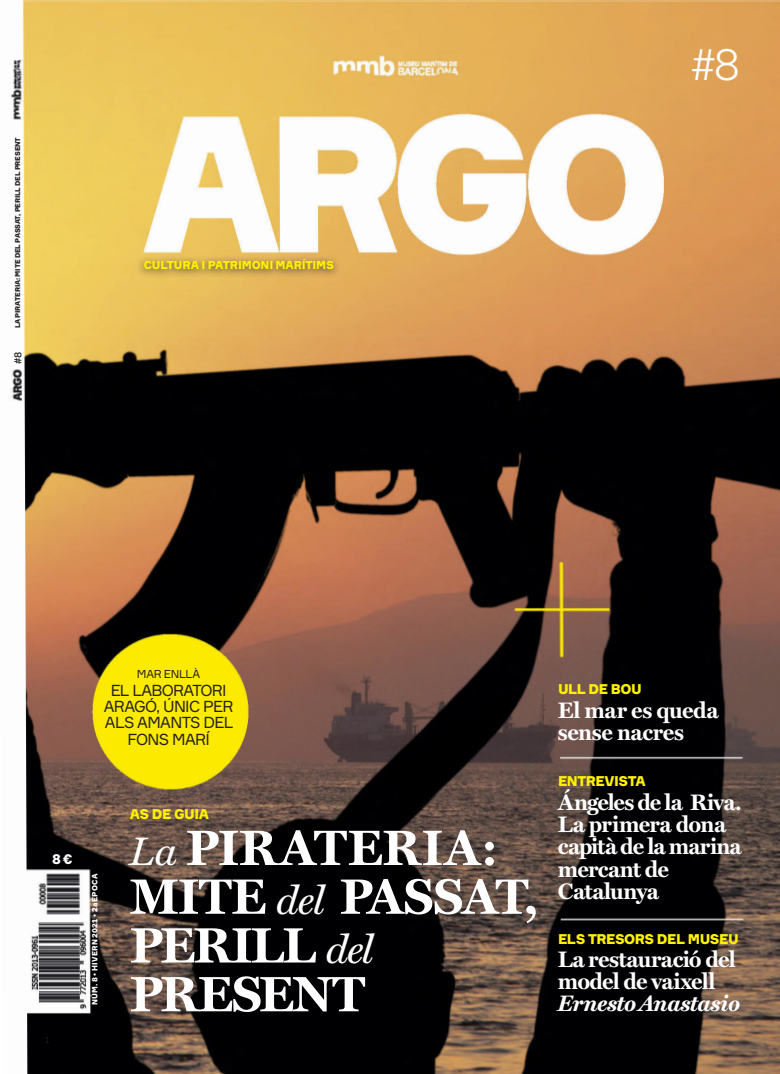
<style>
.page{position:relative;width:780px;height:1074px;background:#fff}
.page>*{position:absolute;margin:0;border:0;box-sizing:border-box;transform-origin:0 0}
.t1{font:700 50px/48.8px "Miller Text";letter-spacing:-.025em;color:#fff}
.t2{font:300 43.75px "Formular";color:#fff}
.t3{font:700 22.5px/22.2px "Miller Text";letter-spacing:-.03em;color:#fff}
.t4{font:italic 700 22.5px "Miller Text";letter-spacing:-.02em;color:#fff}
.t5{font:15.62px/16.2px "Formular";letter-spacing:-.045em;color:#231f20;text-align:center}
.t6{font:900 13.75px "Formular";letter-spacing:-.035em;color:#fff101}
.t7{font:900 13.75px "Formular";color:#fff}
.t8{font:900 11.25px "Formular";letter-spacing:-.015em;color:#fff101}
.t9{font:11.25px "Formular";letter-spacing:-.03em;color:#231f20}
.t10{font:500 10px "Formular";color:#231f20}
.t11{font:300 8.75px "Formular";color:#231f20}
.t12{font:900 7.5px "Formular";letter-spacing:.02em;color:#fff}
.t13{font:900 6.88px "Formular";letter-spacing:-.02em;color:#231f20}
.s1{font-weight:400;font-style:italic;font-size:40px}
</style>
<div class="page">
<img style="left:11px;top:0;width:769px;height:1074px">
<p class="t13" style="left:13px;top:328px;width:193px;rotate:-90deg">LA PIRATERIA: MITE DEL PASSAT, PERILL DEL PRESENT</p>
<p class="t10" style="left:12px;top:364px;width:14px;rotate:-90deg">#8</p>
<p class="t8" style="left:144px;top:258px;width:192px">CULTURA I PATRIMONI MARÍTIMS</p>
<h2 class="t2" style="left:690px;top:38px;width:51px">#8</h2>
<p class="t9" style="left:137px;top:667px;width:65px">MAR ENLLÀ</p>
<p class="t5" style="left:104px;top:682px;width:131px">EL LABORATORI<br>ARAGÓ, ÚNIC PER<br>ALS AMANTS DEL<br>FONS MARÍ</p>
<p class="t7" style="left:52px;top:850px;width:22px">8 €</p>
<p class="t11" style="left:45px;top:1034px;width:6px">1</p>
<p class="t12" style="left:90px;top:1005px;width:133px;rotate:-90deg">NÚM. 8 • HIVERN 2021 • 2aÈPOCA</p>
<p class="t6" style="left:130px;top:805px;width:80px">AS DE GUIA</p>
<h1 class="t1" style="left:130px;top:823px;width:410px"><span class="s1">La</span> PIRATERIA:<br>MITE <span class="s1">del</span> PASSAT,<br>PERILL <span class="s1">del<br></span>PRESENT</h1>
<p class="t6" style="left:558px;top:680px;width:85px">ULL DE BOU</p>
<p class="t3" style="left:558px;top:699px;width:162px">El mar es queda sense nacres</p>
<p class="t6" style="left:558px;top:772px;width:89px">ENTREVISTA</p>
<p class="t3" style="left:558px;top:791px;width:185px">Ángeles de la Riva.<br>La primera dona capità de la marina mercant de<br>Catalunya</p>
<p class="t6" style="left:558px;top:931px;width:182px">ELS TRESORS DEL MUSEU</p>
<p class="t3" style="left:558px;top:947px;width:179px">La restauració del model de vaixell</p>
<p class="t4" style="left:558px;top:989px;width:184px">Ernesto Anastasio</p>
</div>
